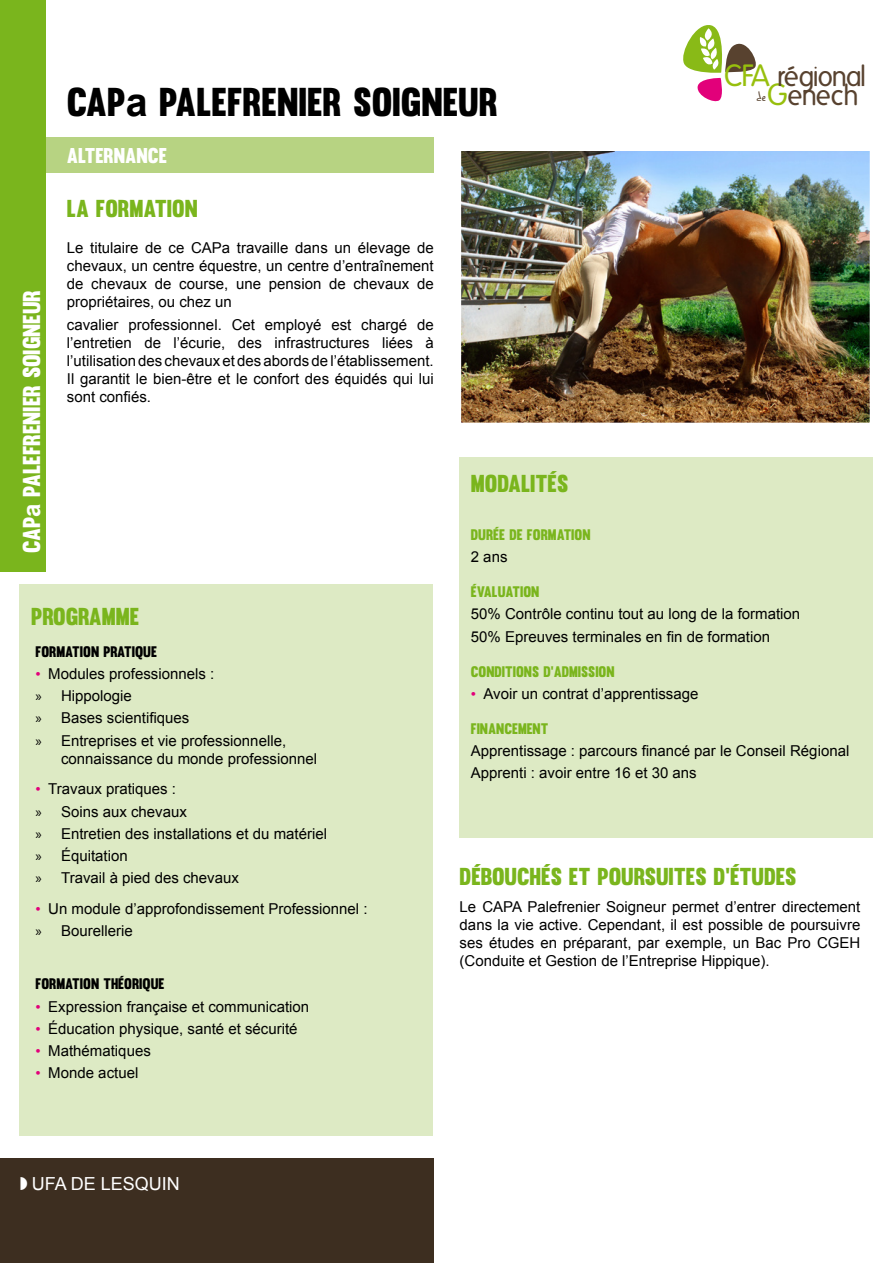
<style>
.page{position:relative;width:893px;height:1263px;background:#fff}
.page>*{position:absolute;margin:0;border:0;box-sizing:border-box;transform-origin:0 0}
.t1{font:39.45px "Muro";color:#000}
.t2{font:27.75px "Folks";letter-spacing:-.035em;color:#58422f}
.t3{font:24px "Muro";color:#7ab51d}
.t4{font:24px "Muro";color:#fff}
.t5{font:21px "Muro";color:#fff}
.t6{font:18px "Arial";color:#fff}
.t7{font:15px/22.2px "Arial";color:#000}
.t8{font:15px "Muro";color:#7ab51d}
.t9{font:15px "Muro";color:#000}
.t10{font:12.75px "Philippe";color:#58422f}
.s1{font-size:29.85px;color:#97bf0d}
.s2{font-family:"Arial";font-weight:700}
.s3{font-family:"Gill Sans";color:#e2007a}
.s4{font-family:"Myriad Pro"}
</style>
<div class="page">
<div style="left:46px;top:138px;width:388px;height:35px;background:#b7d382"></div>
<div style="left:0;top:0;width:46px;height:571px;background:#7ab51d"></div>
<svg style="left:683px;top:25px;width:73px;height:77px"></svg>
<div style="left:0;top:1159px;width:434px;height:104px;background:#3d2e20"></div>
<div style="left:20px;top:584px;width:413px;height:551px;background:#ddeac4"></div>
<div style="left:460px;top:457px;width:413px;height:381px;background:#ddeac4"></div>
<img style="left:462px;top:152px;width:407px;height:270px">
<div style="left:458px;top:148px;width:415px;height:278px;border:3px solid #fff"></div>
<h2 class="t2" style="left:724px;top:61px;width:143px"><span class="s1">CFA</span> régional</h2>
<h1 class="t1" style="left:67px;top:78px;width:433px">CAP<span class="s2">a</span> PALEFRENIER SOIGNEUR</h1>
<p class="t10" style="left:757px;top:89px;width:10px">de</p>
<h2 class="t2" style="left:767px;top:80px;width:93px"><span class="s1">G</span>enech</h2>
<h3 class="t4" style="left:17px;top:553px;width:264px;rotate:-90deg">CAP<span class="s2">a</span> PALEFRENIER SOIGNEUR</h3>
<h3 class="t5" style="left:67px;top:143px;width:102px">ALTERNANCE</h3>
<h3 class="t3" style="left:67px;top:194px;width:132px">LA FORMATION</h3>
<p class="t7" style="left:67px;top:239px;width:368px;line-height:18px;text-align:justify">Le titulaire de ce CAPa travaille dans un élevage de chevaux, un centre équestre, un centre d’entraînement de chevaux de course, une pension de chevaux de propriétaires, ou chez un</p>
<p class="t7" style="left:67px;top:315px;width:368px;line-height:18px;text-align:justify">cavalier professionnel. Cet employé est chargé de l’entretien de l’écurie, des infrastructures liées à l’utilisation des chevaux et des abords de l’établissement.<br>Il garantit le bien-être et le confort des équidés qui lui sont confiés.</p>
<h3 class="t3" style="left:31px;top:602px;width:110px">PROGRAMME</h3>
<p class="t9" style="left:36px;top:642px;width:123px">FORMATION PRATIQUE</p>
<p class="t7" style="left:36px;top:663px;width:252px"><span class="s3">•</span> Modules professionnels :<br><span class="s4">»</span> Hippologie<br><span class="s4">»</span> Bases scientifiques<br><span class="s4">»</span> Entreprises et vie professionnelle,</p>
<p class="t7" style="left:61px;top:747px;width:257px">connaissance du monde professionnel</p>
<p class="t7" style="left:36px;top:778px;width:293px"><span class="s3">•</span> Travaux pratiques :<br><span class="s4">»</span> Soins aux chevaux<br><span class="s4">»</span> Entretien des installations et du matériel <span class="s4">»</span> Équitation<br><span class="s4">»</span> Travail à pied des chevaux</p>
<p class="t7" style="left:36px;top:898px;width:334px"><span class="s3">•</span> Un module d’approfondissement Professionnel : <span class="s4">»</span> Bourellerie</p>
<p class="t9" style="left:36px;top:975px;width:130px">FORMATION THÉORIQUE</p>
<p class="t7" style="left:36px;top:995px;width:275px"><span class="s3">•</span> Expression française et communication</p>
<p class="t7" style="left:36px;top:1018px;width:264px"><span class="s3">•</span> Éducation physique, santé et sécurité</p>
<p class="t7" style="left:36px;top:1040px;width:117px"><span class="s3">•</span> Mathématiques</p>
<p class="t7" style="left:36px;top:1062px;width:104px"><span class="s3">•</span> Monde actuel</p>
<h3 class="t3" style="left:471px;top:469px;width:99px">MODALITÉS</h3>
<p class="t8" style="left:471px;top:525px;width:121px">DURÉE DE FORMATION</p>
<p class="t7" style="left:471px;top:546px;width:38px">2 ans</p>
<p class="t8" style="left:471px;top:583px;width:70px">ÉVALUATION</p>
<p class="t7" style="left:471px;top:603px;width:331px">50% Contrôle continu tout au long de la formation<br>50% Epreuves terminales en fin de formation</p>
<p class="t8" style="left:471px;top:662px;width:145px">CONDITIONS D’ADMISSION</p>
<p class="t7" style="left:471px;top:683px;width:229px"><span class="s3">•</span> Avoir un contrat d’apprentissage</p>
<p class="t8" style="left:471px;top:719px;width:79px">FINANCEMENT</p>
<p class="t7" style="left:471px;top:740px;width:380px">Apprentissage : parcours financé par le Conseil Régional<br>Apprenti : avoir entre 16 et 30 ans</p>
<h3 class="t3" style="left:460px;top:862px;width:338px">DÉBOUCHÉS ET POURSUITES D’ÉTUDES</h3>
<p class="t7" style="left:460px;top:898px;width:402px;line-height:18px;text-align:justify">Le CAPA Palefrenier Soigneur permet d’entrer directement dans la vie active. Cependant, il est possible de poursuivre ses études en préparant, par exemple, un Bac Pro CGEH (Conduite et Gestion de l’Entreprise Hippique).</p>
<p class="t6" style="left:32px;top:1172px;width:150px">UFA de LEsqu in</p>
</div>
